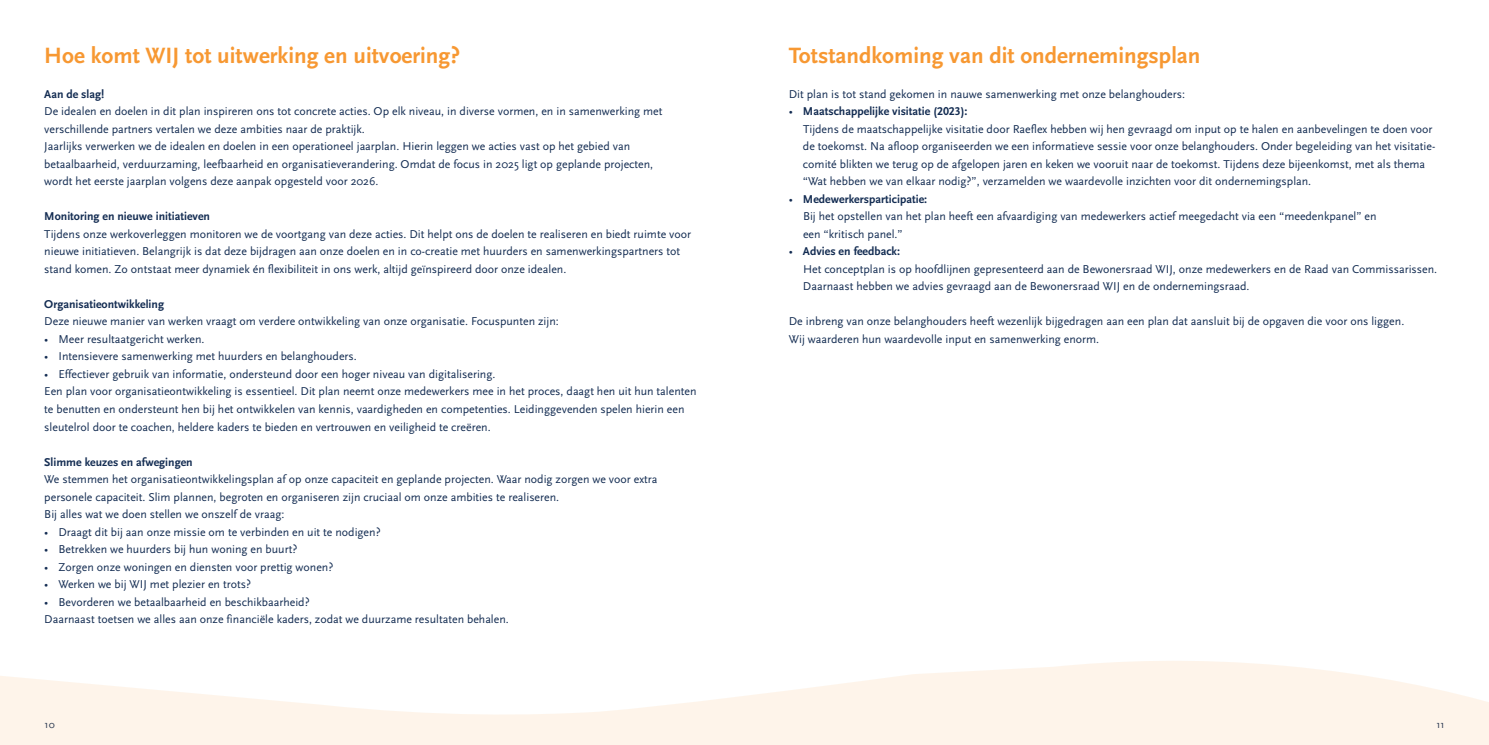
<style>
.page{position:relative;width:1489px;height:745px;background:#fff}
.page>*{position:absolute;margin:0;border:0;box-sizing:border-box;transform-origin:0 0}
.t1{font:700 23.12px "Scala Sans";color:#f79832}
.t2{font:11.88px/17.5px "Scala Sans";color:#132c52}
.t3{font:11.88px "Scala Sans Bold LF";color:#132c52}
.t4{font:10.62px "Scala Sans";color:#132c52}
.s1{font-family:"Scala Sans"}
</style>
<div class="page">
<svg style="left:0;top:661px;width:1488px;height:83px;fill:#fef4ea"></svg>
<p class="t1" style="left:44px;top:43px;width:417px">Hoe komt WIJ tot uitwerking en uitvoering?</p>
<p class="t3" style="left:44px;top:87px;width:61px">Aan de slag!</p>
<p class="t2" style="left:44px;top:103px;width:619px">De idealen en doelen in dit plan inspireren ons tot concrete acties. Op elk niveau, in diverse vormen, en in samenwerking met verschillende partners vertalen we deze ambities naar de praktijk.</p>
<p class="t2" style="left:44px;top:138px;width:610px">Jaarlijks verwerken we de idealen en doelen in een operationeel jaarplan. Hierin leggen we acties vast op het gebied van betaalbaarheid, verduurzaming, leefbaarheid en organisatieverandering. Omdat de focus in 2025 ligt op geplande projecten,</p>
<p class="t2" style="left:44px;top:173px;width:336px">wordt het eerste jaarplan volgens deze aanpak opgesteld voor 2026.</p>
<p class="t3" style="left:44px;top:210px;width:167px">Monitoring en nieuwe initiatieven</p>
<p class="t2" style="left:44px;top:225px;width:648px">Tijdens onze werkoverleggen monitoren we de voortgang van deze acties. Dit helpt ons de doelen te realiseren en biedt ruimte voor nieuwe initiatieven. Belangrijk is dat deze bijdragen aan onze doelen en in co-creatie met huurders en samenwerkingspartners tot stand komen. Zo ontstaat meer dynamiek én flexibiliteit in ons werk, altijd geïnspireerd door onze idealen.</p>
<p class="t3" style="left:44px;top:297px;width:121px">Organisatieontwikkeling</p>
<p class="t2" style="left:44px;top:313px;width:516px">Deze nieuwe manier van werken vraagt om verdere ontwikkeling van onze organisatie. Focuspunten zijn:</p>
<p class="t2" style="left:44px;top:330px;width:162px">• Meer resultaatgericht werken.</p>
<p class="t2" style="left:44px;top:348px;width:314px">• Intensievere samenwerking met huurders en belanghouders.</p>
<p class="t2" style="left:44px;top:365px;width:452px">• Effectiever gebruik van informatie, ondersteund door een hoger niveau van digitalisering.</p>
<p class="t2" style="left:44px;top:383px;width:653px">Een plan voor organisatieontwikkeling is essentieel. Dit plan neemt onze medewerkers mee in het proces, daagt hen uit hun talenten te benutten en ondersteunt hen bij het ontwikkelen van kennis, vaardigheden en competenties. Leidinggevenden spelen hierin een sleutelrol door te coachen, heldere kaders te bieden en vertrouwen en veiligheid te creëren.</p>
<p class="t3" style="left:44px;top:455px;width:150px">Slimme keuzes en afwegingen</p>
<p class="t2" style="left:44px;top:470px;width:614px">We stemmen het organisatieontwikkelingsplan af op onze capaciteit en geplande projecten. Waar nodig zorgen we voor extra personele capaciteit. Slim plannen, begroten en organiseren zijn cruciaal om onze ambities te realiseren.</p>
<p class="t2" style="left:44px;top:505px;width:241px">Bij alles wat we doen stellen we onszelf de vraag:</p>
<p class="t2" style="left:44px;top:523px;width:338px">• Draagt dit bij aan onze missie om te verbinden en uit te nodigen?</p>
<p class="t2" style="left:44px;top:540px;width:254px">• Betrekken we huurders bij hun woning en buurt?</p>
<p class="t2" style="left:44px;top:558px;width:290px">• Zorgen onze woningen en diensten voor prettig wonen?</p>
<p class="t2" style="left:44px;top:575px;width:208px">• Werken we bij WIJ met plezier en trots?</p>
<p class="t2" style="left:44px;top:593px;width:267px">• Bevorderen we betaalbaarheid en beschikbaarheid?</p>
<p class="t2" style="left:44px;top:610px;width:466px">Daarnaast toetsen we alles aan onze financiële kaders, zodat we duurzame resultaten behalen.</p>
<p class="t1" style="left:788px;top:43px;width:413px">Totstandkoming van dit ondernemingsplan</p>
<p class="t2" style="left:788px;top:85px;width:398px">Dit plan is tot stand gekomen in nauwe samenwerking met onze belanghouders:</p>
<p class="t3" style="left:788px;top:105px;width:180px"><span class="s1">•</span> Maatschappelijke visitatie (2023):</p>
<p class="t2" style="left:803px;top:120px;width:634px">Tijdens de maatschappelijke visitatie door Raeflex hebben wij hen gevraagd om input op te halen en aanbevelingen te doen voor de toekomst. Na afloop organiseerden we een informatieve sessie voor onze belanghouders. Onder begeleiding van het visitatie&shy;comité blikten we terug op de afgelopen jaren en keken we vooruit naar de toekomst. Tijdens deze bijeenkomst, met als thema “Wat hebben we van elkaar nodig?”, verzamelden we waardevolle inzichten voor dit ondernemingsplan.</p>
<p class="t3" style="left:788px;top:192px;width:140px"><span class="s1">•</span> Medewerkersparticipatie:</p>
<p class="t2" style="left:803px;top:208px;width:575px">Bij het opstellen van het plan heeft een afvaardiging van medewerkers actief meegedacht via een “meedenkpanel” en</p>
<p class="t2" style="left:803px;top:225px;width:101px">een “kritisch panel.”</p>
<p class="t3" style="left:788px;top:245px;width:113px"><span class="s1">•</span> Advies en feedback:</p>
<p class="t2" style="left:803px;top:260px;width:635px">Het conceptplan is op hoofdlijnen gepresenteerd aan de Bewonersraad WIJ, onze medewerkers en de Raad van Commissarissen.<br>Daarnaast hebben we advies gevraagd aan de Bewonersraad WIJ en de ondernemingsraad.</p>
<p class="t2" style="left:788px;top:313px;width:617px">De inbreng van onze belanghouders heeft wezenlijk bijgedragen aan een plan dat aansluit bij de opgaven die voor ons liggen.</p>
<p class="t2" style="left:788px;top:330px;width:312px">Wij waarderen hun waardevolle input en samenwerking enorm.</p>
<p class="t4" style="left:45px;top:718px;width:12px">10</p>
<p class="t4" style="left:1436px;top:718px;width:10px">11</p>
</div>
